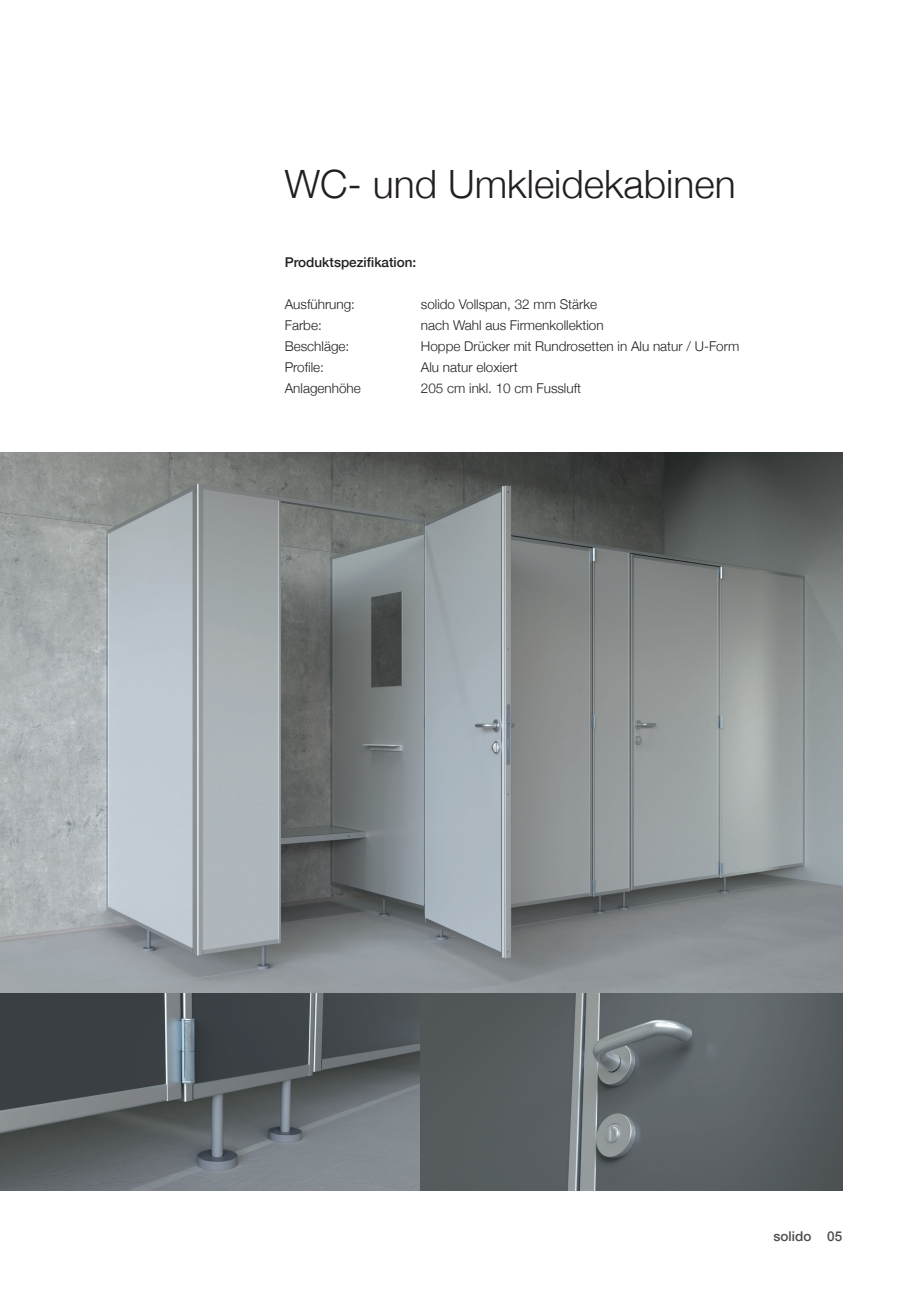
<style>
.page{position:relative;width:906px;height:1289px;background:#fff}
.page>*{position:absolute;margin:0;border:0;box-sizing:border-box;transform-origin:0 0}
.t1{font:300 39px "Helvetica Neue";color:#231f20}
.t2{font:300 13.5px "Helvetica Neue";color:#231f20}
.t3{font:500 13.5px "Helvetica Neue";color:#231f20}
.t4{font:500 13.5px "Helvetica Neue";color:#4b4c4d}
</style>
<div class="page">
<img style="left:0;top:452px;width:842px;height:737px">
<h1 class="t1" style="left:285px;top:152px;width:452px">WC- und Umkleidekabinen</h1>
<p class="t3" style="left:285px;top:251px;width:133px">Produktspezifikation:</p>
<p class="t2" style="left:285px;top:293px;width:72px">Ausführung:</p>
<p class="t2" style="left:421px;top:293px;width:178px">solido Vollspan, 32 mm Stärke</p>
<p class="t2" style="left:285px;top:314px;width:39px">Farbe:</p>
<p class="t2" style="left:421px;top:314px;width:184px">nach Wahl aus Firmenkollektion</p>
<p class="t2" style="left:285px;top:335px;width:66px">Beschläge:</p>
<p class="t2" style="left:421px;top:335px;width:320px">Hoppe Drücker mit Rundrosetten in Alu natur / U-Form</p>
<p class="t2" style="left:285px;top:356px;width:41px">Profile:</p>
<p class="t2" style="left:421px;top:356px;width:98px">Alu natur eloxiert</p>
<p class="t2" style="left:285px;top:377px;width:78px">Anlagenhöhe</p>
<p class="t2" style="left:421px;top:377px;width:162px">205 cm inkl. 10 cm Fussluft</p>
<p class="t4" style="left:773px;top:1225px;width:70px">solido 05</p>
</div>
